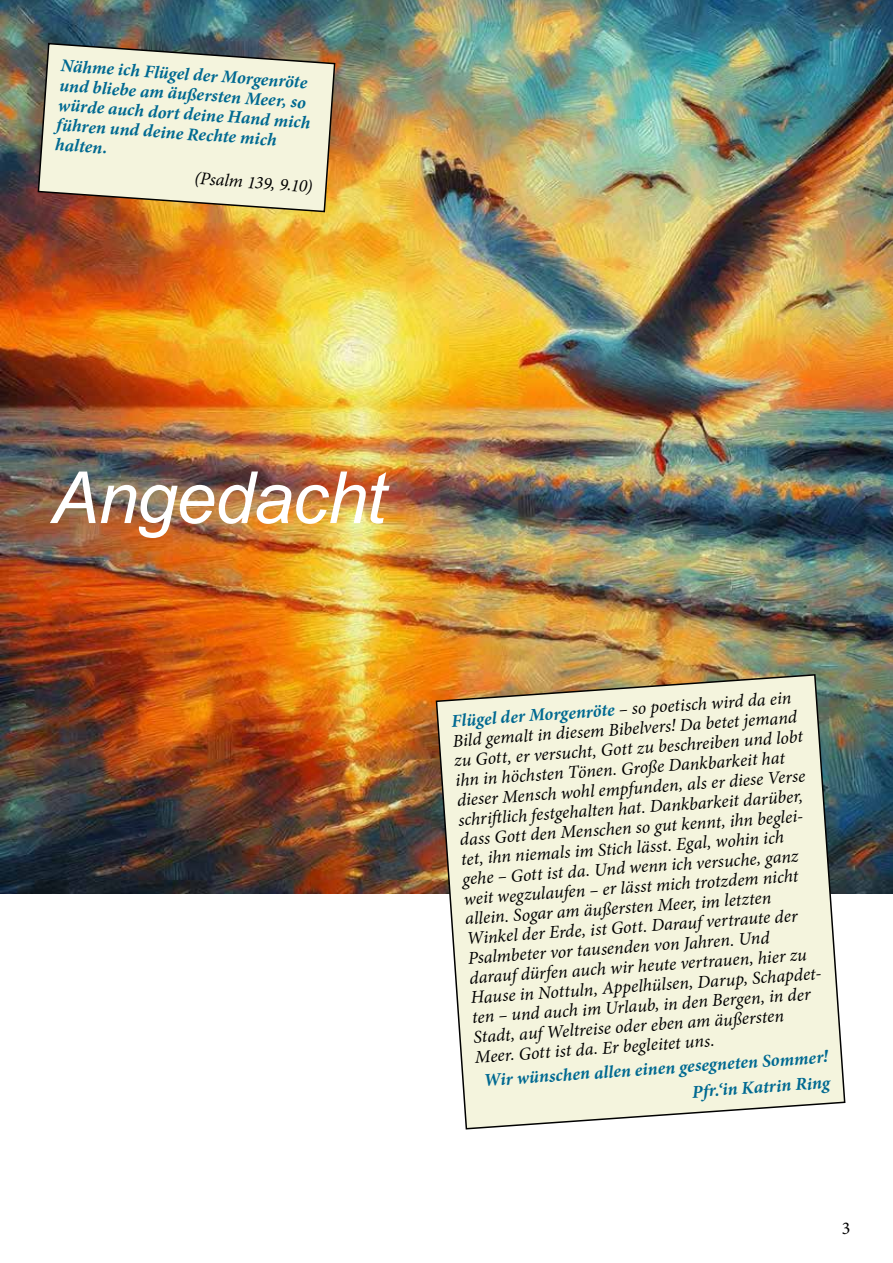
<style>
.page{position:relative;width:893px;height:1263px;background:#fff}
.page>*{position:absolute;margin:0;border:0;box-sizing:border-box;transform-origin:0 0}
.t1{font:italic 72px "Arial";letter-spacing:-.02em;color:#fff}
.t2{font:italic 18px/19.8px "Minion Pro";color:#000}
.t3{font:italic 700 18px/19.8px "Minion Pro";color:#006991;text-align:right}
.t4{font:18px "Minion Pro";color:#000}
.s1{font-weight:700;color:#006991}
</style>
<div class="page">
<img style="left:0;top:0;width:893px;height:893px">
<svg style="left:435px;top:673px;width:411px;height:457px;background:#eae9d3"></svg>
<svg style="left:37px;top:42px;width:299px;height:171px;background:#ded8bf"></svg>
<p class="t3" style="left:61px;top:55px;width:255px;text-align:left;rotate:4deg">Nähme ich Flügel der Morgenröte und bliebe am äußersten Meer, so würde auch dort deine Hand mich führen und deine Rechte mich halten.</p>
<p class="t2" style="left:195px;top:168px;width:120px;rotate:4deg">(Psalm 139, 9.10)</p>
<h1 class="t1" style="left:51px;top:451px;width:337px">Angedacht</h1>
<p class="t2" style="left:451px;top:711px;width:356px;rotate:-4deg"><span class="s1">Flügel der Morgenröte</span> – so poetisch wird da ein Bild gemalt in diesem Bibelvers! Da betet jemand zu Gott, er versucht, Gott zu beschreiben und lobt ihn in höchsten Tönen. Große Dankbarkeit hat dieser Mensch wohl empfunden, als er diese Verse schrift lich festgehalten hat. Dankbarkeit darüber, dass Gott den Menschen so gut kennt, ihn beglei&shy;tet, ihn niemals im Stich lässt. Egal, wohin ich gehe – Gott ist da. Und wenn ich versuche, ganz weit wegzulaufen – er lässt mich trotzdem nicht allein. Sogar am äußersten Meer, im letzten Winkel der Erde, ist Gott. Darauf vertraute der Psalmbeter vor tausenden von Jahren. Und<br>darauf dürfen auch wir heute vertrauen, hier zu Hause in Nottuln, Appelhülsen, Darup, Schapdet&shy;ten – und auch im Urlaub, in den Bergen, in der Stadt, auf Weltreise oder eben am äußersten Meer. Gott ist da. Er begleitet uns.</p>
<p class="t3" style="left:483px;top:1067px;width:347px;line-height:25.8px;rotate:-4deg">Wir wünschen allen einen gesegneten Sommer!<br>Pfr.‘in Katrin Ring</p>
<p class="t4" style="left:842px;top:1216px;width:10px">3</p>
</div>
